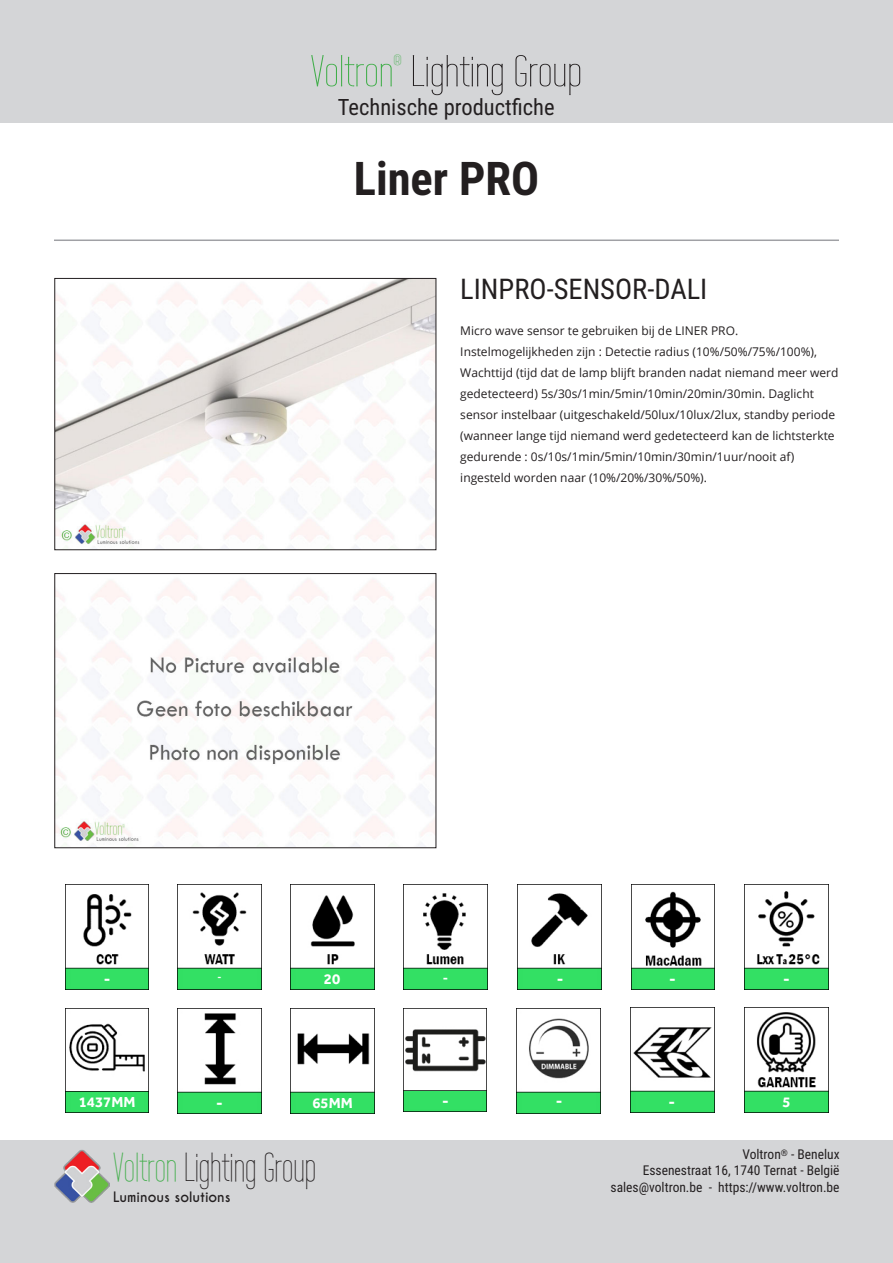
<style>
.page{position:relative;width:893px;height:1263px;background:#fff}
.page>*{position:absolute;margin:0;border:0;box-sizing:border-box;transform-origin:0 0}
.t1{font:700 46.5px "Roboto Condensed";color:#231f20}
.t2{font:43.5px "Wire One";color:#231f20;scale:1.2 1}
.t3{font:40.5px "Wire One";color:#231f20}
.t4{font:28.5px "Roboto Condensed";color:#231f20}
.t5{font:22.5px "Roboto Condensed";color:#231f20}
.t6{font:700 15px "Effra";color:#fff}
.t7{font:15px "Wire One";color:#40ae49;scale:1.2 1}
.t8{font:13.5px/16.5px "Roboto Condensed";color:#231f20;text-align:right}
.t9{font:700 13.5px "Caviar Dreams";color:#231f20}
.t10{font:12px/21px "Open Sans";color:#231f20}
.t11{font:700 12px "Effra";color:#fff}
.t12{font:700 9px "Effra";color:#fff}
.s1{color:#40ae49}
</style>
<div class="page">
<div style="left:0;top:1141px;width:893px;height:122px;background:#d4d5d7"></div>
<img style="left:55px;top:1150px;width:54px;height:53px">
<div style="left:0;top:0;width:893px;height:122px;background:#d4d5d7"></div>
<hr style="left:54px;top:239px;width:785px;height:2px;background:#a0a1a5">
<img style="left:56px;top:280px;width:378px;height:268px">
<div style="left:54px;top:278px;width:382px;height:272px;border:1px solid #231f20"></div>
<img style="left:65px;top:884px;width:84px;height:105px">
<img style="left:291px;top:884px;width:83px;height:105px">
<img style="left:404px;top:884px;width:83px;height:105px">
<img style="left:178px;top:884px;width:83px;height:105px">
<img style="left:632px;top:884px;width:83px;height:105px">
<img style="left:631px;top:1027px;width:83px;height:85px">
<img style="left:745px;top:1012px;width:83px;height:100px">
<img style="left:518px;top:884px;width:83px;height:105px">
<img style="left:404px;top:1008px;width:82px;height:103px">
<img style="left:745px;top:884px;width:83px;height:105px">
<img style="left:517px;top:1008px;width:83px;height:105px">
<img style="left:65px;top:1008px;width:84px;height:105px">
<img style="left:56px;top:579px;width:378px;height:267px">
<div style="left:54px;top:573px;width:382px;height:275px;border:1px solid #231f20"></div>
<img style="left:178px;top:1013px;width:83px;height:100px">
<img style="left:291px;top:1033px;width:83px;height:80px">
<p class="t7" style="left:394px;top:52px;width:8px">®</p>
<h3 class="t5" style="left:338px;top:91px;width:218px">Technische productfiche</h3>
<h2 class="t2" style="left:311px;top:47px;width:228px"><span class="s1">Voltron</span> Lighting Group</h2>
<h1 class="t1" style="left:354px;top:146px;width:187px">Liner PRO</h1>
<h3 class="t4" style="left:460px;top:269px;width:249px">LINPRO-SENSOR-DALI</h3>
<p class="t10" style="left:460px;top:320px;width:380px">Micro wave sensor te gebruiken bij de LINER PRO.<br>Instelmogelijkheden zijn : Detectie radius (10%/50%/75%/100%), Wachttijd (tijd dat de lamp blijft branden nadat niemand meer werd gedetecteerd) 5s/30s/1min/5min/10min/20min/30min. Daglicht sensor instelbaar (uitgeschakeld/50lux/10lux/2lux, standby periode (wanneer lange tijd niemand werd gedetecteerd kan de lichtsterkte gedurende : 0s/10s/1min/5min/10min/30min/1uur/nooit af) ingesteld worden naar (10%/20%/30%/50%).</p>
<p class="t6" style="left:104px;top:969px;width:8px">-</p>
<p class="t6" style="left:324px;top:969px;width:18px">20</p>
<p class="t11" style="left:443px;top:970px;width:7px">-</p>
<p class="t12" style="left:217px;top:971px;width:6px">-</p>
<p class="t6" style="left:557px;top:969px;width:8px">-</p>
<p class="t6" style="left:669px;top:969px;width:8px">-</p>
<p class="t6" style="left:783px;top:969px;width:8px">-</p>
<p class="t6" style="left:79px;top:1093px;width:58px">1437MM</p>
<p class="t6" style="left:216px;top:1093px;width:8px">-</p>
<p class="t6" style="left:312px;top:1093px;width:42px">65MM</p>
<p class="t6" style="left:556px;top:1092px;width:8px">-</p>
<p class="t6" style="left:442px;top:1092px;width:8px">-</p>
<p class="t6" style="left:669px;top:1093px;width:8px">-</p>
<p class="t6" style="left:782px;top:1093px;width:10px">5</p>
<h3 class="t3" style="left:113px;top:1145px;width:204px"><span class="s1">Voltron</span> Lighting Group</h3>
<p class="t9" style="left:113px;top:1189px;width:119px">Luminous solutions</p>
<p class="t8" style="left:611px;top:1145px;width:231px">Voltron<sup>®</sup> - Benelux<br>Essenestraat 16, 1740 Ternat - België sales@voltron.be - https://www.voltron.be</p>
</div>
